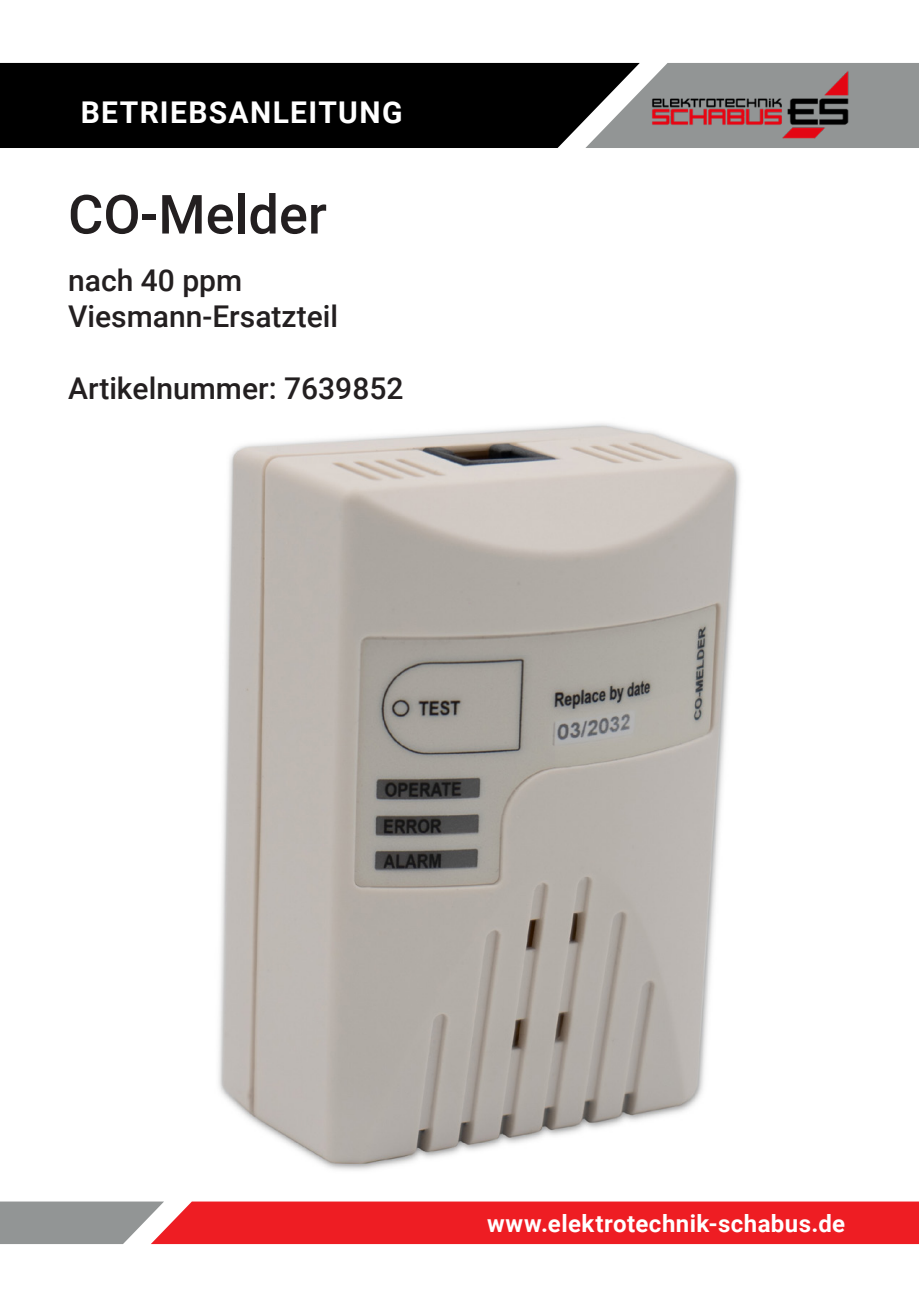
<style>
.page{position:relative;width:919px;height:1310px;background:#fff}
.page>*{position:absolute;margin:0;border:0;box-sizing:border-box;transform-origin:0 0}
.t1{font:500 54px "Roboto";color:#231f20}
.t2{font:500 30px "Roboto";color:#231f20}
.t3{font:700 30px "Roboto";letter-spacing:.045em;color:#fff}
.t4{font:700 24px "Roboto";letter-spacing:.02em;color:#fff}
</style>
<div class="page">
<svg style="left:0;top:1201px;width:918px;height:43px;background:#e0393e"></svg>
<div style="left:639px;top:63px;width:279px;height:85px;background:#929595"></div>
<div style="left:0;top:63px;width:639px;height:85px;background:#000"></div>
<img style="left:644px;top:68px;width:210px;height:76px">
<img style="left:218px;top:423px;width:523px;height:748px">
<p class="t3" style="left:81px;top:91px;width:323px">BETRIEBSANLEITUNG</p>
<p class="t1" style="left:68px;top:176px;width:260px">CO-Melder</p>
<p class="t2" style="left:68px;top:259px;width:176px">nach 40 ppm</p>
<p class="t2" style="left:68px;top:295px;width:271px">Viesmann-Ersatzteil</p>
<p class="t2" style="left:68px;top:367px;width:337px">Artikelnummer: 7639852</p>
<p class="t4" style="left:487px;top:1206px;width:359px">www.elektrotechnik-schabus.de</p>
</div>
